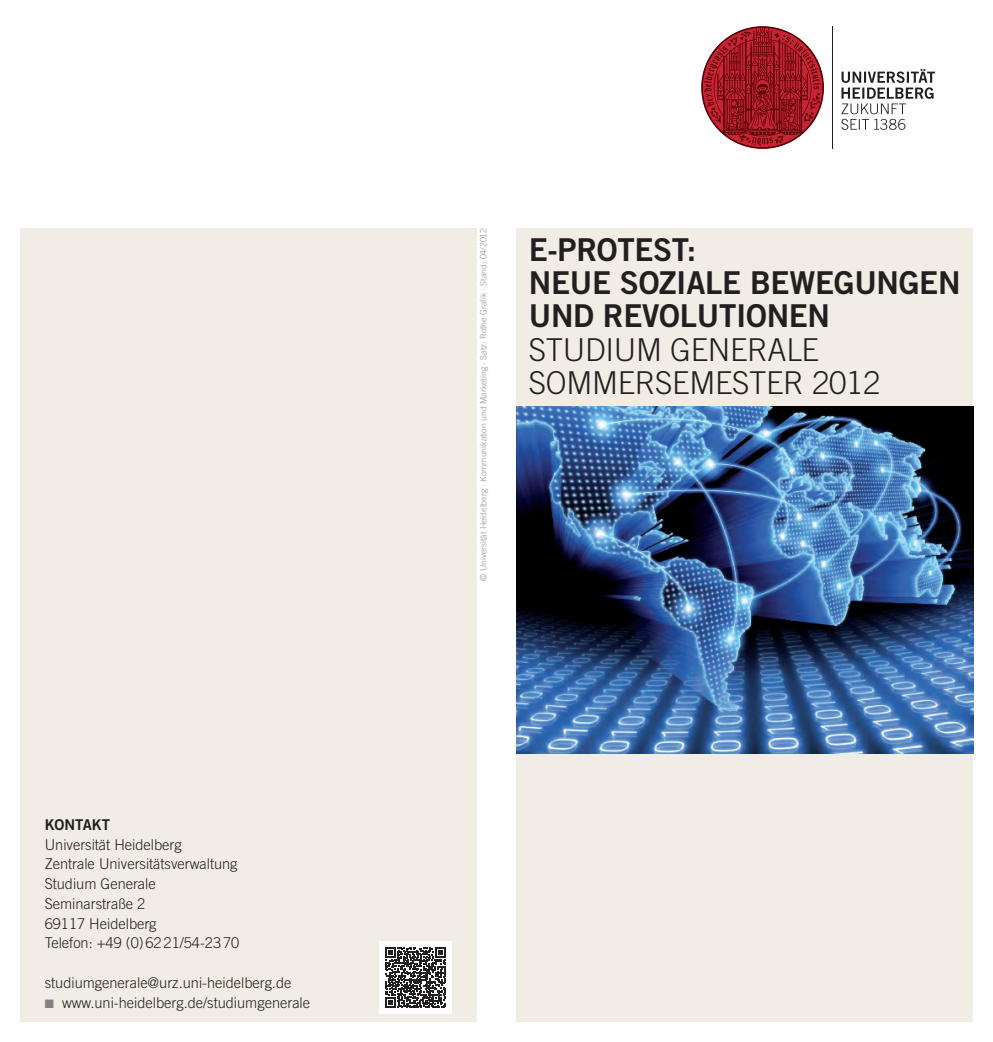
<style>
.page{position:relative;width:993px;height:1042px;background:#fff}
.page>*{position:absolute;margin:0;border:0;box-sizing:border-box;transform-origin:0 0}
.t1{font:31.5px/33.2px "Trade Gothic LT Std Bd 2";letter-spacing:-.01em;color:#231f20}
.t2{font:300 31.5px/33.2px "Trade Gothic LT Std";letter-spacing:-.01em;color:#231f20}
.t3{font:300 14.88px/19.8px "Trade Gothic LT Std";color:#231f20}
.t4{font:14.88px "Trade Gothic LT Std Bd 2";color:#231f20}
.t5{font:300 8.75px "Trade Gothic LT Std";color:#939598}
.s1{color:#808285}
</style>
<div class="page">
<div style="left:516px;top:228px;width:456px;height:794px;background:#f1ece4"></div>
<svg style="left:841px;top:69px;width:93px;height:61px"></svg>
<hr style="left:832px;top:26px;width:1px;height:123px;background:#231f20">
<svg style="left:701px;top:26px;width:122px;height:123px"></svg>
<div style="left:20px;top:228px;width:456px;height:794px;background:#f1ece4"></div>
<img style="left:516px;top:407px;width:456px;height:346px">
<div style="left:379px;top:941px;width:72px;height:72px;background:#fff"></div>
<svg style="left:385px;top:947px;width:60px;height:61px"></svg>
<p class="t4" style="left:45px;top:819px;width:67px">KONTAKT</p>
<p class="t3" style="left:45px;top:835px;width:196px">Universität Heidelberg<br>Zentrale Universitätsverwaltung<br>Studium Generale<br>Seminarstraße 2<br>69117 Heidelberg<br>Telefon: +49 (0)6221/54-2370</p>
<p class="t3" style="left:45px;top:974px;width:248px">studiumgenerale@urz.uni-heidelberg.de</p>
<p class="t3" style="left:45px;top:994px;width:267px"><span class="s1">■</span> www.uni-heidelberg.de/studiumgenerale</p>
<p class="t5" style="left:480px;top:580px;width:354px;rotate:-90deg">© Universität Heidelberg · Kommunikation und Marketing · Satz: Rothe Grafik · Stand: 04/2012</p>
<h1 class="t1" style="left:528px;top:236px;width:433px">E-PROTEST:<br>NEUE SOZIALE BEWEGUNGEN<br>UND REVOLUTIONEN</h1>
<h1 class="t2" style="left:528px;top:336px;width:353px">STUDIUM GENERALE<br>SOMMERSEMESTER 2012</h1>
</div>
